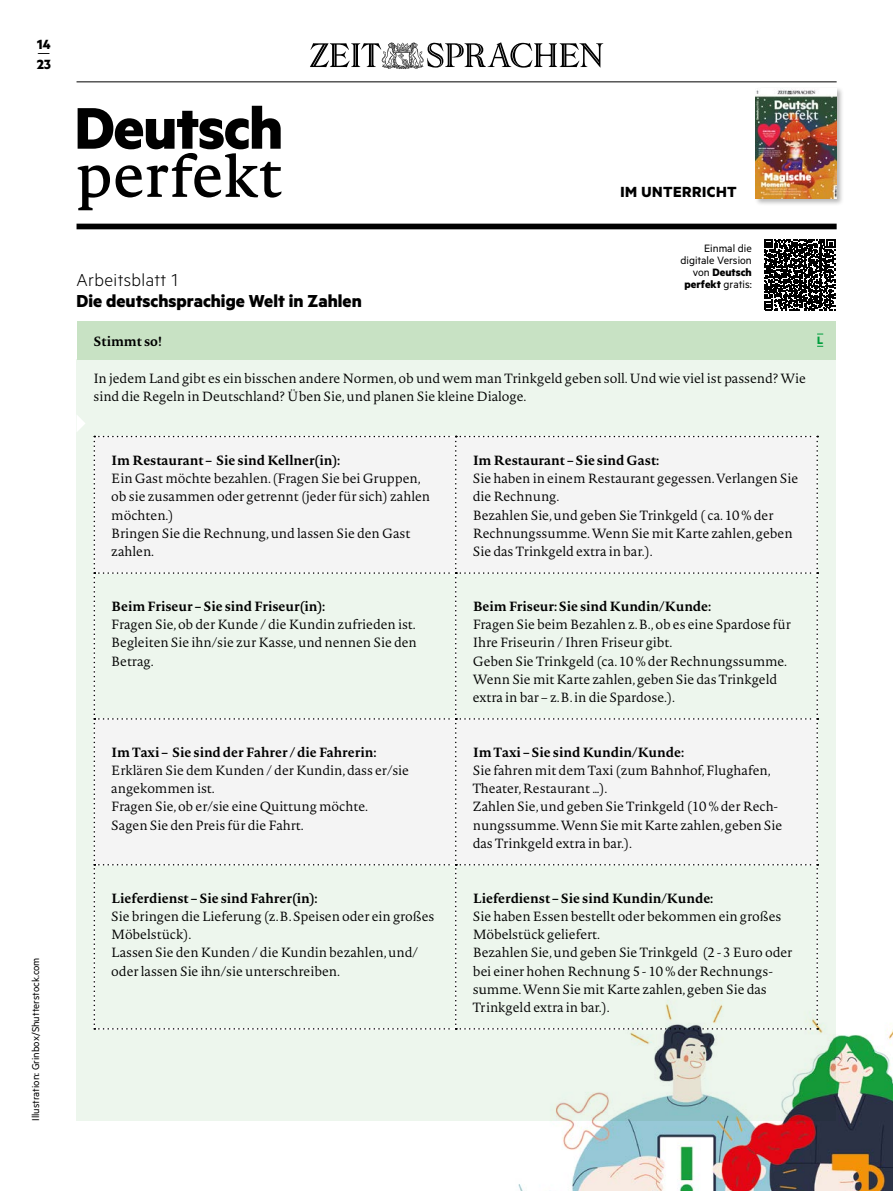
<style>
.page{position:relative;width:893px;height:1191px;background:#fff}
.page>*{position:absolute;margin:0;border:0;box-sizing:border-box;transform-origin:0 0}
.t1{font:700 19.5px "Metric";color:#000}
.t2{font:300 19.5px "Metric";letter-spacing:.02em;color:#000}
.t3{font:700 16.5px "Metric";letter-spacing:.03em;color:#000}
.t4{font:700 15px "Metric";color:#000}
.t5{font:15px "Metric";color:#000}
.t6{font:300 13.2px/18.3px "Novel Pro";letter-spacing:-.005em;color:#000}
.t7{font:700 13.2px "Novel Pro";letter-spacing:-.005em;color:#000}
.t8{font:12px/12px "Metric";color:#000;text-align:right}
.t9{font:700 12px "Metric";color:#009e3d}
.t10{font:11.25px "Metric";color:#000}
.s1{font-weight:700}
</style>
<div class="page">
<div style="left:77px;top:359px;width:759px;height:762px;background:#edf6ed"></div>
<svg style="left:77px;top:415px;width:8px;height:16px"></svg>
<div style="left:77px;top:321px;width:759px;height:39px;background:#c8e2c4"></div>
<div style="left:77px;top:224px;width:760px;height:5px;background:#000"></div>
<svg style="left:78px;top:106px;width:204px;height:104px"></svg>
<svg style="left:310px;top:42px;width:293px;height:27px"></svg>
<hr style="left:77px;top:82px;width:760px;height:1px;background:#000">
<div style="left:754px;top:87px;width:90px;height:119px;background:#000;opacity:.29"></div>
<img style="left:756px;top:88px;width:81px;height:111px">
<img style="left:483px;top:1025px;width:410px;height:166px">
<svg style="left:94px;top:436px;width:724px;height:593px"></svg>
<svg style="left:764px;top:239px;width:71px;height:71px"></svg>
<p class="t4" style="left:37px;top:35px;width:15px">14</p>
<p class="t5" style="left:37px;top:45px;width:14px">—</p>
<p class="t4" style="left:37px;top:55px;width:16px">23</p>
<p class="t10" style="left:29px;top:1120px;width:165px;rotate:-90deg">Illustration: Grinbox/Shutterstock.com</p>
<p class="t3" style="left:620px;top:182px;width:118px">IM UNTERRICHT</p>
<h1 class="t2" style="left:77px;top:268px;width:103px">Arbeitsblatt 1</h1>
<h1 class="t1" style="left:77px;top:289px;width:287px">Die deutschsprachige Welt in Zahlen</h1>
<p class="t8" style="left:680px;top:242px;width:73px">Einmal die digitale Version von <span class="s1">Deutsch perfekt</span> gratis:</p>
<p class="t7" style="left:94px;top:331px;width:70px">Stimmt so!</p>
<p class="t6" style="left:94px;top:368px;width:714px">In jedem Land gibt es ein bisschen andere Normen, ob und wem man Trinkgeld geben soll. Und wie viel ist passend? Wie sind die Regeln in Deutschland? Üben Sie, und planen Sie kleine Dialoge.</p>
<p class="t9" style="left:817px;top:333px;width:8px">L</p>
<p class="t7" style="left:111px;top:450px;width:231px">Im Restaurant – Sie sind Kellner(in):</p>
<p class="t6" style="left:111px;top:469px;width:320px">Ein Gast möchte bezahlen. (Fragen Sie bei Gruppen, ob sie zusammen oder getrennt (jeder für sich) zahlen möchten.)<br>Bringen Sie die Rechnung, und lassen Sie den Gast zahlen.</p>
<p class="t7" style="left:111px;top:596px;width:216px">Beim Friseur – Sie sind Friseur(in):</p>
<p class="t6" style="left:111px;top:615px;width:307px;text-align:justify">Fragen Sie, ob der Kunde / die Kundin zufrieden ist.<br>Begleiten Sie ihn/sie zur Kasse, und nennen Sie den Betrag.</p>
<p class="t7" style="left:111px;top:742px;width:267px">Im Taxi – Sie sind der Fahrer / die Fahrerin:</p>
<p class="t6" style="left:111px;top:760px;width:299px">Erklären Sie dem Kunden / der Kundin, dass er/sie angekommen ist.<br>Fragen Sie, ob er/sie eine Quittung möchte.<br>Sagen Sie den Preis für die Fahrt.</p>
<p class="t7" style="left:111px;top:888px;width:208px">Lieferdienst – Sie sind Fahrer(in):</p>
<p class="t6" style="left:111px;top:906px;width:325px">Sie bringen die Lieferung (z.B. Speisen oder ein großes Möbelstück).<br>Lassen Sie den Kunden / die Kundin bezahlen, und/ oder lassen Sie ihn/sie unterschreiben.</p>
<p class="t7" style="left:473px;top:450px;width:188px">Im Restaurant – Sie sind Gast:</p>
<p class="t6" style="left:473px;top:469px;width:327px">Sie haben in einem Restaurant gegessen. Verlangen Sie die Rechnung.<br>Bezahlen Sie, und geben Sie Trinkgeld ( ca. 10 % der Rechnungssumme. Wenn Sie mit Karte zahlen, geben Sie das Trinkgeld extra in bar.).</p>
<p class="t7" style="left:473px;top:596px;width:240px">Beim Friseur: Sie sind Kundin/Kunde:</p>
<p class="t6" style="left:473px;top:615px;width:320px">Fragen Sie beim Bezahlen z.B., ob es eine Spardose für Ihre Friseurin / Ihren Friseur gibt.<br>Geben Sie Trinkgeld (ca. 10 % der Rechnungssumme.<br>Wenn Sie mit Karte zahlen, geben Sie das Trinkgeld extra in bar – z.B. in die Spardose.).</p>
<p class="t7" style="left:473px;top:742px;width:213px">Im Taxi – Sie sind Kundin/Kunde:</p>
<p class="t6" style="left:473px;top:760px;width:311px">Sie fahren mit dem Taxi (zum Bahnhof, Flughafen, Theater, Restaurant …).<br>Zahlen Sie, und geben Sie Trinkgeld (10 % der Rech&shy;nungssumme. Wenn Sie mit Karte zahlen, geben Sie das Trinkgeld extra in bar.).</p>
<p class="t7" style="left:473px;top:888px;width:242px">Lieferdienst – Sie sind Kundin/Kunde:</p>
<p class="t6" style="left:473px;top:906px;width:321px">Sie haben Essen bestellt oder bekommen ein großes Möbelstück geliefert.<br>Bezahlen Sie, und geben Sie Trinkgeld (2 - 3 Euro oder bei einer hohen Rechnung 5 - 10 % der Rechnungs&shy;summe. Wenn Sie mit Karte zahlen, geben Sie das Trinkgeld extra in bar.).</p>
</div>
